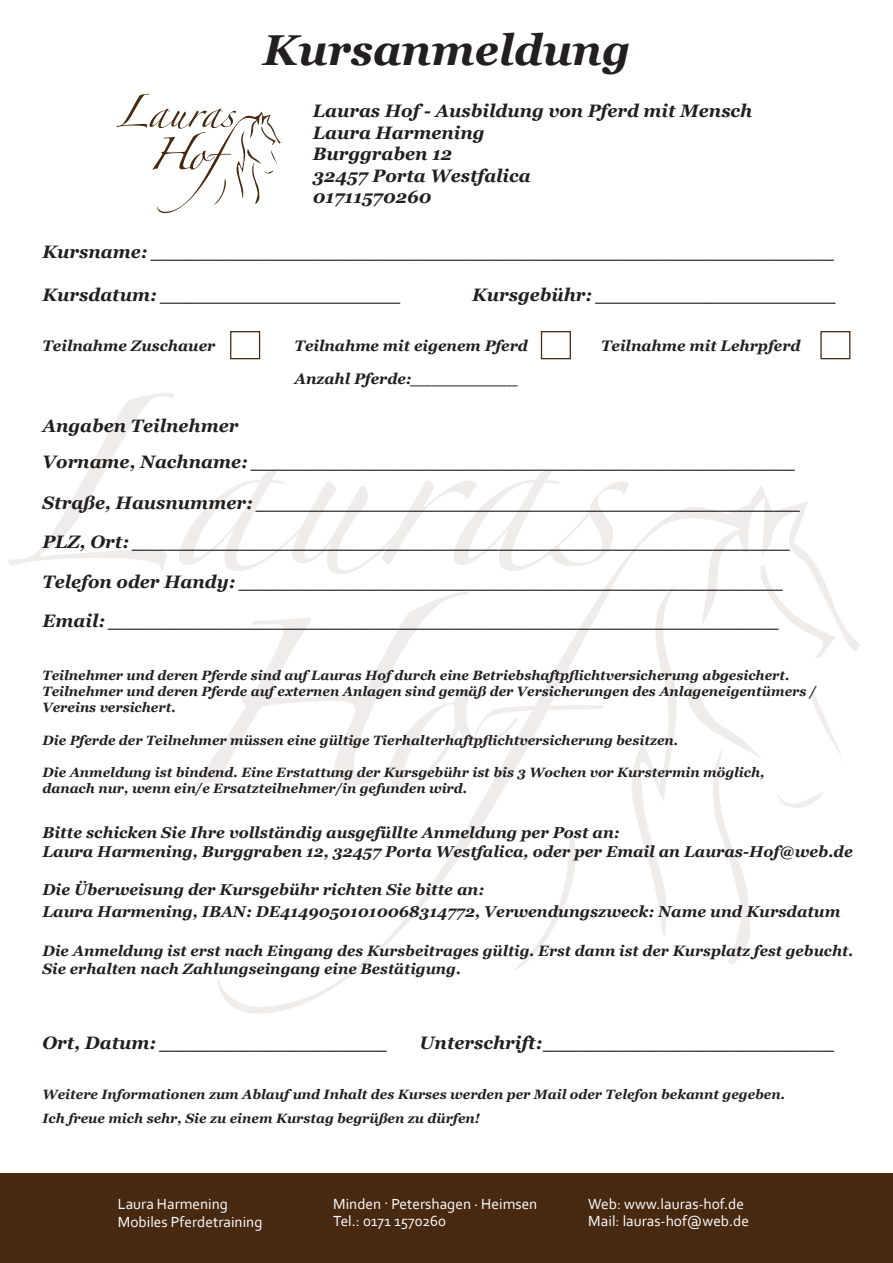
<style>
.page{position:relative;width:893px;height:1263px;background:#fff}
.page>*{position:absolute;margin:0;border:0;box-sizing:border-box;transform-origin:0 0}
.t1{font:italic 700 43.2px "Georgia";color:#231f20}
.t2{font:italic 700 18px/21.6px "Georgia";color:#231f20}
.t3{font:italic 700 15.75px "Georgia";color:#231f20}
.Fließtext{font:15.3px "Corbel";color:#fff}
.t4{font:italic 700 15.3px "Georgia";color:#231f20}
.Head{font:15.3px "Corbel";color:#fff}
.t5{font:italic 700 15px/18px "Georgia";color:#231f20}
.t6{font:italic 700 13.5px "Georgia";color:#231f20}
</style>
<div class="page">
<svg style="left:8px;top:393px;width:853px;height:551px"></svg>
<svg style="left:217px;top:507px;width:530px;height:506px"></svg>
<div style="left:0;top:1174px;width:893px;height:89px;background:#472810"></div>
<div style="left:230px;top:331px;width:30px;height:28px;border:1px solid #472810"></div>
<div style="left:541px;top:331px;width:30px;height:28px;border:1px solid #472810"></div>
<div style="left:820px;top:331px;width:30px;height:28px;border:1px solid #472810"></div>
<svg style="left:117px;top:94px;width:164px;height:119px"></svg>
<p class="t1" style="left:263px;top:22px;width:369px">Kursanmeldung</p>
<p class="t2" style="left:313px;top:100px;width:441px">Lauras Hof - Ausbildung von Pferd mit Mensch</p>
<p class="t2" style="left:313px;top:122px;width:173px">Laura Harmening</p>
<p class="t2" style="left:313px;top:143px;width:219px">Burggraben 12<br>32457 Porta Westfalica</p>
<p class="t2" style="left:313px;top:186px;width:120px">01711570260</p>
<p class="t2" style="left:43px;top:241px;width:794px">Kursname: ______________________________________________________</p>
<p class="t2" style="left:43px;top:284px;width:361px">Kursdatum: ___________________</p>
<p class="t2" style="left:472px;top:284px;width:367px">Kursgebühr: ___________________</p>
<p class="t4" style="left:43px;top:336px;width:174px">Teilnahme Zuschauer</p>
<p class="t4" style="left:295px;top:336px;width:235px">Teilnahme mit eigenem Pferd</p>
<p class="t4" style="left:601px;top:336px;width:201px">Teilnahme mit Lehrpferd</p>
<p class="t4" style="left:295px;top:369px;width:226px">Anzahl Pferde:__________</p>
<p class="t2" style="left:43px;top:415px;width:197px">Angaben Teilnehmer</p>
<p class="t2" style="left:43px;top:451px;width:755px">Vorname, Nachname: ___________________________________________</p>
<p class="t2" style="left:43px;top:492px;width:760px">Straße, Hausnummer: ___________________________________________</p>
<p class="t2" style="left:43px;top:531px;width:750px">PLZ, Ort: ____________________________________________________</p>
<p class="t2" style="left:43px;top:571px;width:743px">Telefon oder Handy: ___________________________________________</p>
<p class="t2" style="left:43px;top:610px;width:739px">Email: _____________________________________________________</p>
<p class="t6" style="left:43px;top:666px;width:748px">Teilnehmer und deren Pferde sind auf Lauras Hof durch eine Betriebshaftpflichtversicherung abgesichert.</p>
<p class="t6" style="left:43px;top:683px;width:775px">Teilnehmer und deren Pferde auf externen Anlagen sind gemäß der Versicherungen des Anlageneigentümers /</p>
<p class="t6" style="left:43px;top:699px;width:135px">Vereins versichert.</p>
<p class="t6" style="left:43px;top:731px;width:637px">Die Pferde der Teilnehmer müssen eine gültige Tierhalterhaftpflichtversicherung besitzen.</p>
<p class="t6" style="left:43px;top:764px;width:724px">Die Anmeldung ist bindend. Eine Erstattung der Kursgebühr ist bis 3 Wochen vor Kurstermin möglich,</p>
<p class="t6" style="left:43px;top:780px;width:426px">danach nur, wenn ein/e Ersatzteilnehmer/in gefunden wird.</p>
<p class="t3" style="left:43px;top:823px;width:579px">Bitte schicken Sie Ihre vollständig ausgefüllte Anmeldung per Post an:</p>
<p class="t3" style="left:43px;top:841px;width:812px">Laura Harmening, Burggraben 12, 32457 Porta Westfalica, oder per Email an Lauras-Hof@web.de</p>
<p class="t3" style="left:43px;top:879px;width:443px">Die Überweisung der Kursgebühr richten Sie bitte an:</p>
<p class="t3" style="left:43px;top:901px;width:799px">Laura Harmening, IBAN: DE41490501010068314772, Verwendungszweck: Name und Kursdatum</p>
<p class="t5" style="left:43px;top:942px;width:812px">Die Anmeldung ist erst nach Eingang des Kursbeitrages gültig. Erst dann ist der Kursplatz fest gebucht.<br>Sie erhalten nach Zahlungseingang eine Bestätigung.</p>
<p class="t2" style="left:43px;top:1032px;width:348px">Ort, Datum: __________________</p>
<p class="t2" style="left:420px;top:1032px;width:418px">Unterschrift: _______________________</p>
<p class="t6" style="left:43px;top:1085px;width:744px">Weitere Informationen zum Ablauf und Inhalt des Kurses werden per Mail oder Telefon bekannt gegeben.</p>
<p class="t6" style="left:43px;top:1109px;width:439px">Ich freue mich sehr, Sie zu einem Kurstag begrüßen zu dürfen!</p>
<p class="Head" style="left:118px;top:1195px;width:112px">Laura Harmening</p>
<p class="Fließtext" style="left:118px;top:1213px;width:146px">Mobiles Pferdetraining</p>
<p class="Fließtext" style="left:333px;top:1195px;width:206px">Minden . Petershagen . Heimsen</p>
<p class="Fließtext" style="left:333px;top:1211px;width:115px">Tel.: 0171 1570260</p>
<p class="Fließtext" style="left:588px;top:1195px;width:157px">Web: www.lauras-hof.de</p>
<p class="Fließtext" style="left:588px;top:1211px;width:162px">Mail: lauras-hof@web.de</p>
</div>
